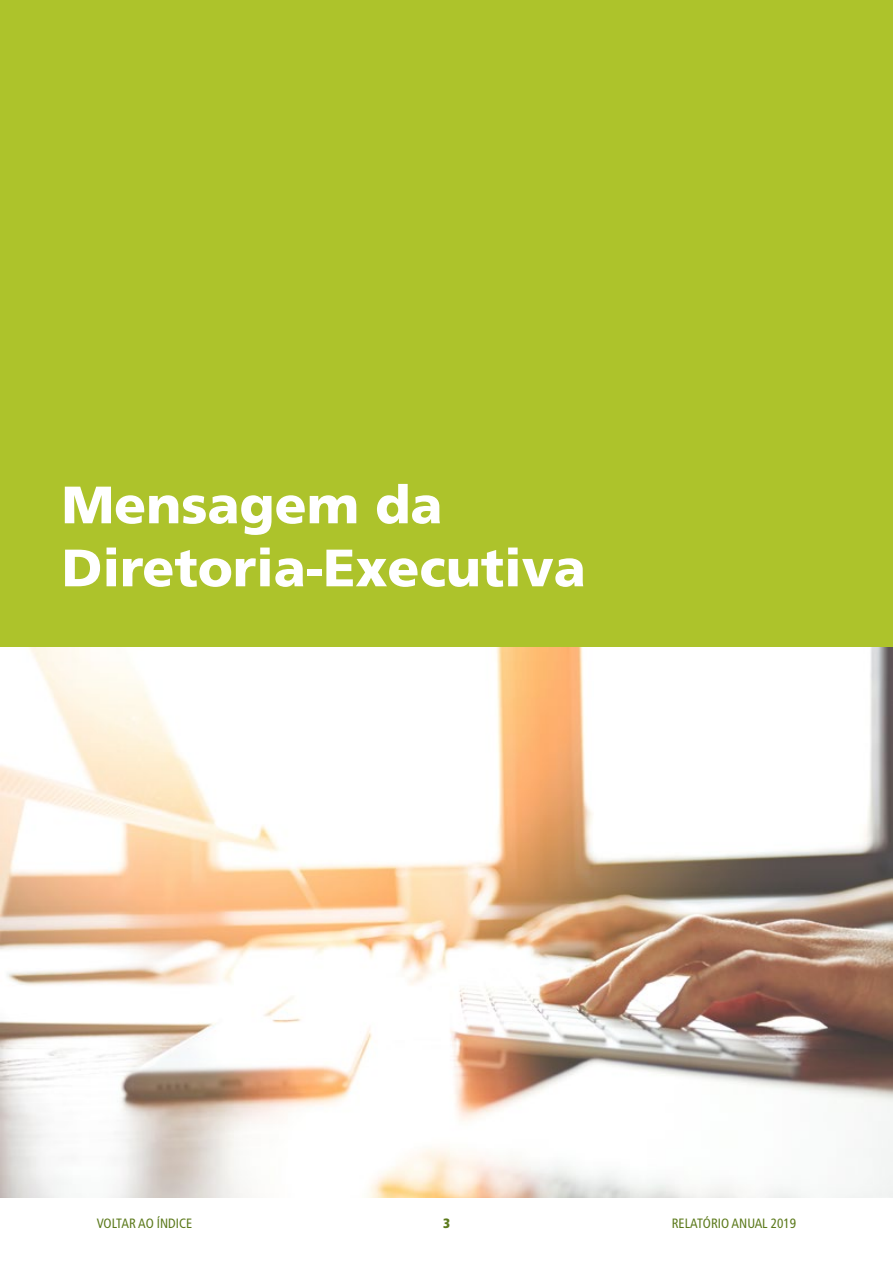
<style>
.page{position:relative;width:893px;height:1263px;background:#fff}
.page>*{position:absolute;margin:0;border:0;box-sizing:border-box;transform-origin:0 0}
.t1{font:900 52.5px/63px "Frutiger";color:#fff}
.t2{font:condensed 13.5px "Frutiger";color:#5c7a1c}
.t3{font:900 condensed 13.5px "Frutiger";color:#5c7a1c}
</style>
<div class="page">
<img style="left:0;top:646px;width:893px;height:551px">
<div style="left:0;top:0;width:893px;height:646px;background:#adc32b"></div>
<h1 class="t1" style="left:62px;top:473px;width:526px">Mensagem da<br>Diretoria-Executiva</h1>
<p class="t2" style="left:97px;top:1215px;width:97px">VOLTAR AO ÍNDICE</p>
<p class="t3" style="left:443px;top:1215px;width:8px">3</p>
<p class="t2" style="left:672px;top:1215px;width:126px">RELATÓRIO ANUAL 2019</p>
</div>
